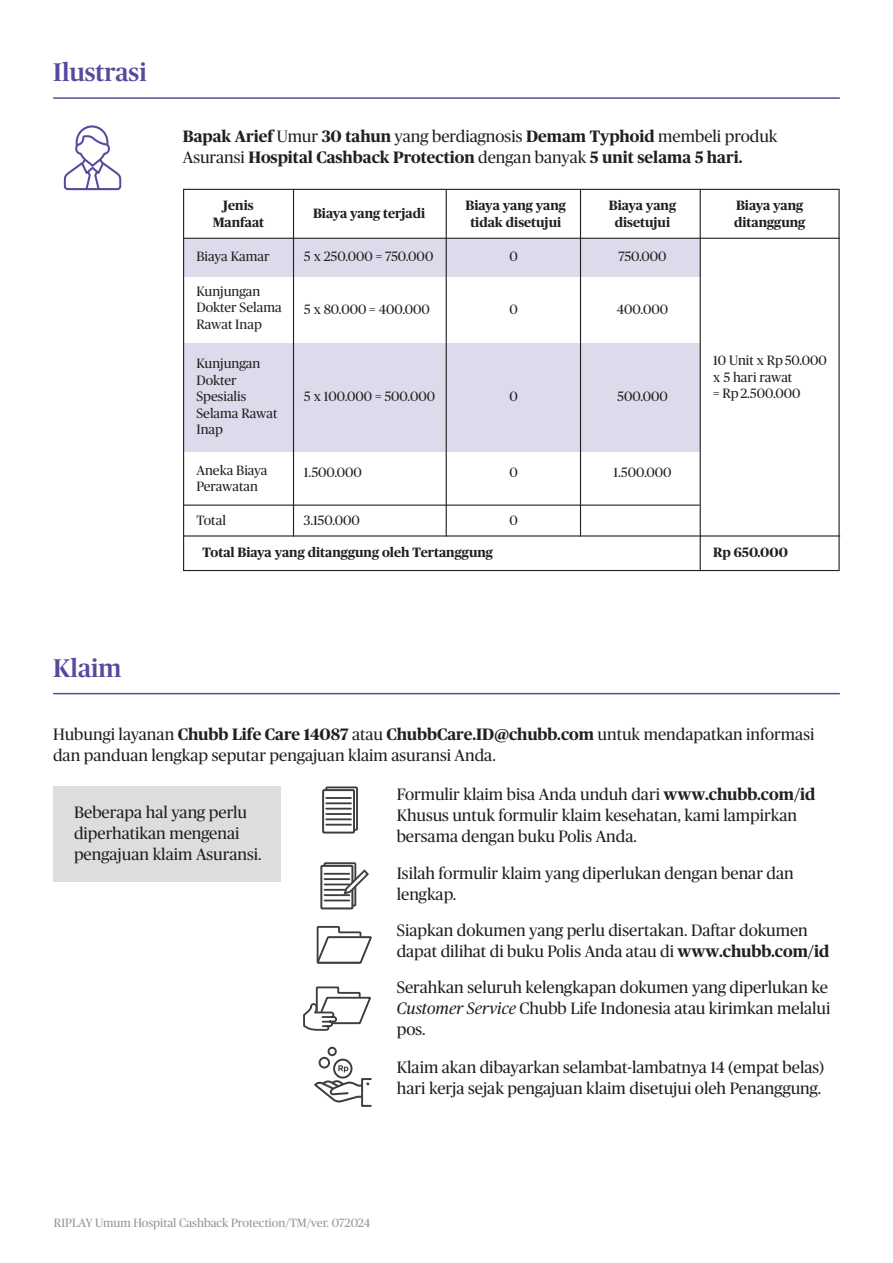
<style>
.page{position:relative;width:893px;height:1263px;background:#fff}
.page>*{position:absolute;margin:0;border:0;box-sizing:border-box;transform-origin:0 0}
.t1{font:500 25.5px "Chubb Publico";color:#544a9e}
.t2{font:16.5px/21px "Chubb Publico";color:#231f20}
.t3{font:700 16.5px/21px "Chubb Publico";color:#231f20}
.t4{font:13.5px/16.5px "Chubb Publico";color:#231f20}
.t5{font:700 13.5px/16.5px "Chubb Publico";color:#231f20;text-align:center}
.t6{font:12px "Chubb Publico";color:#939598}
.s1{font-weight:400}
.s2{font-weight:700}
.s3{font-style:italic}
</style>
<div class="page">
<hr style="left:53px;top:97px;width:787px;height:2px;background:#544a9e">
<svg style="left:64px;top:125px;width:57px;height:65px"></svg>
<div style="left:184px;top:239px;width:517px;height:38px;background:#dddbeb"></div>
<div style="left:183px;top:344px;width:517px;height:108px;background:#dddbeb"></div>
<hr style="left:183px;top:238px;width:657px;height:1px;background:#231f20">
<hr style="left:184px;top:535px;width:656px;height:1px;background:#231f20">
<hr style="left:183px;top:505px;width:517px;height:1px;background:#231f20">
<hr style="left:293px;top:190px;width:1px;height:346px;background:#231f20">
<hr style="left:446px;top:190px;width:1px;height:346px;background:#231f20">
<hr style="left:580px;top:190px;width:1px;height:346px;background:#231f20">
<hr style="left:700px;top:190px;width:1px;height:381px;background:#231f20">
<hr style="left:53px;top:693px;width:787px;height:1px;background:#544a9e">
<div style="left:53px;top:786px;width:227px;height:96px;background:#dcdddf"></div>
<div style="left:325px;top:786px;width:33px;height:45px;border:2px solid #3e3e3f"></div>
<svg style="left:323px;top:790px;width:31px;height:42px"></svg>
<div style="left:322px;top:789px;width:33px;height:44px;border:2px solid #3e3e3c"></div>
<hr style="left:326px;top:824px;width:25px;height:2px;background:#3e3e3f">
<hr style="left:326px;top:818px;width:25px;height:2px;background:#3e3e3f">
<hr style="left:326px;top:813px;width:25px;height:2px;background:#3e3e3f">
<hr style="left:326px;top:797px;width:25px;height:2px;background:#3e3e3f">
<hr style="left:326px;top:802px;width:25px;height:2px;background:#3e3e3f">
<hr style="left:326px;top:808px;width:25px;height:2px;background:#3e3e3f">
<div style="left:324px;top:862px;width:32px;height:44px;border:2px solid #3e3e3c"></div>
<svg style="left:321px;top:866px;width:31px;height:42px"></svg>
<div style="left:320px;top:865px;width:33px;height:44px;border:2px solid #3e3e3c"></div>
<div style="left:321px;top:865px;width:32px;height:44px;border:1px solid #3e3e3c"></div>
<hr style="left:325px;top:899px;width:24px;height:2px;background:#3e3e3f">
<hr style="left:325px;top:894px;width:24px;height:2px;background:#3e3e3f">
<hr style="left:325px;top:889px;width:24px;height:2px;background:#3e3e3f">
<hr style="left:325px;top:873px;width:24px;height:2px;background:#3e3e3f">
<hr style="left:325px;top:878px;width:24px;height:2px;background:#3e3e3f">
<hr style="left:325px;top:883px;width:24px;height:2px;background:#3e3e3f">
<svg style="left:342px;top:868px;width:27px;height:28px"></svg>
<svg style="left:314px;top:1047px;width:58px;height:60px"></svg>
<svg style="left:316px;top:926px;width:56px;height:38px"></svg>
<svg style="left:303px;top:986px;width:68px;height:45px"></svg>
<p class="t1" style="left:53px;top:54px;width:95px">Ilustrasi</p>
<p class="t3" style="left:183px;top:125px;width:596px">Bapak Arief <span class="s1">Umur</span> 30 tahun <span class="s1">yang berdiagnosis</span> Demam Typhoid <span class="s1">membeli produk<br>Asuransi</span> Hospital Cashback Protection <span class="s1">dengan banyak</span> 5 unit selama 5 hari.</p>
<p class="t5" style="left:223px;top:196px;width:32px">Jenis</p>
<p class="t5" style="left:213px;top:213px;width:53px">Manfaat</p>
<p class="t4" style="left:196px;top:248px;width:75px">Biaya Kamar</p>
<p class="t4" style="left:196px;top:282px;width:87px">Kunjungan<br>Dokter Selama<br>Rawat Inap</p>
<p class="t4" style="left:196px;top:355px;width:82px">Kunjungan<br>Dokter<br>Spesialis<br>Selama Rawat<br>Inap</p>
<p class="t5" style="left:313px;top:204px;width:114px">Biaya yang terjadi</p>
<p class="t5" style="left:466px;top:196px;width:102px">Biaya yang yang tidak disetujui</p>
<p class="t5" style="left:609px;top:196px;width:69px">Biaya yang disetujui</p>
<p class="t5" style="left:734px;top:196px;width:73px;text-align:left">Biaya yang ditanggung</p>
<p class="t4" style="left:304px;top:248px;width:131px">5 x 250.000 = 750.000</p>
<p class="t4" style="left:618px;top:248px;width:50px">750.000</p>
<p class="t4" style="left:509px;top:248px;width:10px">0</p>
<p class="t4" style="left:304px;top:300px;width:127px">5 x 80.000 = 400.000</p>
<p class="t4" style="left:509px;top:300px;width:10px">0</p>
<p class="t4" style="left:617px;top:300px;width:53px">400.000</p>
<p class="t4" style="left:713px;top:352px;width:115px">10 Unit x Rp 50.000 x 5 hari rawat</p>
<p class="t4" style="left:713px;top:385px;width:89px">= Rp 2.500.000</p>
<p class="t4" style="left:304px;top:387px;width:133px">5 x 100.000 = 500.000</p>
<p class="t4" style="left:617px;top:387px;width:52px">500.000</p>
<p class="t4" style="left:509px;top:387px;width:10px">0</p>
<p class="t4" style="left:196px;top:461px;width:73px">Aneka Biaya<br>Perawatan</p>
<p class="t4" style="left:304px;top:464px;width:60px">1.500.000</p>
<p class="t4" style="left:509px;top:464px;width:10px">0</p>
<p class="t4" style="left:196px;top:512px;width:31px">Total</p>
<p class="t4" style="left:304px;top:512px;width:57px">3.150.000</p>
<p class="t4" style="left:509px;top:512px;width:10px">0</p>
<p class="t5" style="left:202px;top:543px;width:292px">Total Biaya yang ditanggung oleh Tertanggung</p>
<p class="t4" style="left:613px;top:464px;width:60px">1.500.000</p>
<p class="t5" style="left:713px;top:543px;width:76px">Rp 650.000</p>
<p class="t1" style="left:53px;top:650px;width:70px">Klaim</p>
<p class="t2" style="left:53px;top:723px;width:763px">Hubungi layanan <span class="s2">Chubb Life Care 14087</span> atau <span class="s2">ChubbCare.ID@chubb.com</span> untuk mendapatkan informasi dan panduan lengkap seputar pengajuan klaim asuransi Anda.</p>
<p class="t2" style="left:74px;top:800px;width:189px">Beberapa hal yang perlu diperhatikan mengenai pengajuan klaim Asuransi.</p>
<p class="t2" style="left:397px;top:782px;width:420px">Formulir klaim bisa Anda unduh dari <span class="s2">www.chubb.com/id<br></span>Khusus untuk formulir klaim kesehatan, kami lampirkan</p>
<p class="t2" style="left:397px;top:824px;width:242px">bersama dengan buku Polis Anda.</p>
<p class="t2" style="left:397px;top:862px;width:398px">Isilah formulir klaim yang diperlukan dengan benar dan</p>
<p class="t2" style="left:397px;top:883px;width:61px">lengkap.</p>
<p class="t2" style="left:397px;top:919px;width:434px">Siapkan dokumen yang perlu disertakan. Daftar dokumen dapat dilihat di buku Polis Anda atau di <span class="s2">www.chubb.com/id</span></p>
<p class="t2" style="left:397px;top:976px;width:435px">Serahkan seluruh kelengkapan dokumen yang diperlukan ke<br><span class="s3">Customer Service</span> Chubb Life Indonesia atau kirimkan melalui pos.</p>
<p class="t2" style="left:397px;top:1055px;width:429px">Klaim akan dibayarkan selambat-lambatnya 14 (empat belas) hari kerja sejak pengajuan klaim disetujui oleh Penanggung.</p>
<p class="t6" style="left:54px;top:1214px;width:318px">RIPLAY Umum Hospital Cashback Protection/TM/ver. 072024</p>
</div>
